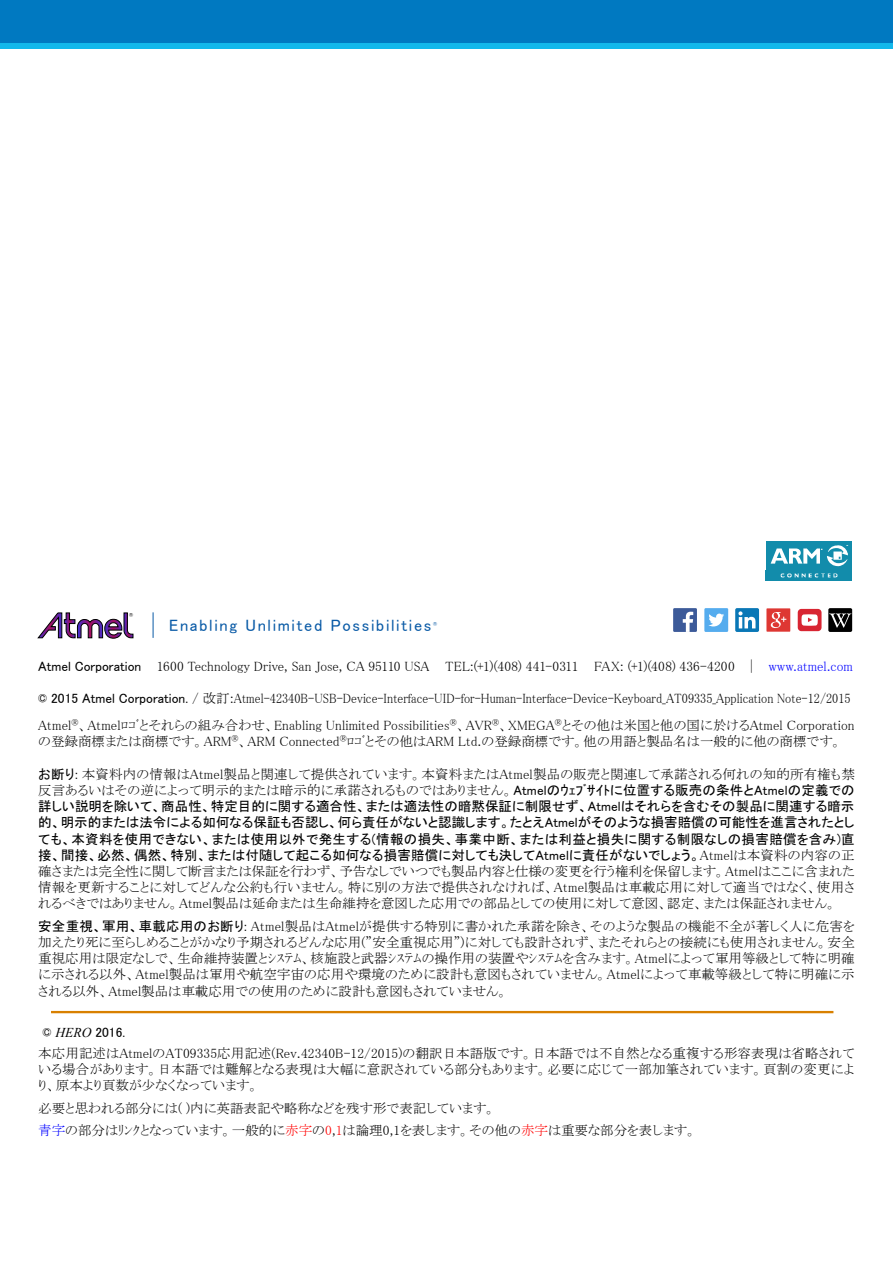
<style>
.page{position:relative;width:893px;height:1263px;background:#fff}
.page>*{position:absolute;margin:0;border:0;box-sizing:border-box;transform-origin:0 0}
.t1{font:16.5px "MS P Gothic";letter-spacing:.1em;color:#095aa6}
.t2{font:13.5px/16.2px "MS P Mincho";color:#000}
.t3{font:13.5px/16.2px "MS P Gothic";letter-spacing:.015em;color:#000;text-align:justify}
.t4{font:6px "MS P Gothic";color:#000}
.t5{font:6px "MS P Gothic";color:#095aa6}
.s1{font-family:"MS P Gothic"}
.s2{color:#00f}
.s3{font-family:"MS P Mincho"}
.s4{font-family:"Times New Roman";font-style:italic}
.s5{color:#f00}
</style>
<div class="page">
<div style="left:0;top:43px;width:893px;height:6px;background:#12b8eb"></div>
<div style="left:0;top:0;width:893px;height:43px;background:#0079c1"></div>
<svg style="left:37px;top:612px;width:96px;height:27px"></svg>
<svg style="left:153px;top:612px;width:1px;height:26px"></svg>
<div style="left:673px;top:608px;width:24px;height:24px;background:#3c5a99"></div>
<svg style="left:683px;top:612px;width:10px;height:20px"></svg>
<div style="left:704px;top:608px;width:24px;height:24px;background:#55acee"></div>
<svg style="left:708px;top:614px;width:16px;height:12px"></svg>
<svg style="left:735px;top:608px;width:24px;height:24px"></svg>
<div style="left:766px;top:608px;width:24px;height:24px;background:#de3733"></div>
<svg style="left:771px;top:612px;width:15px;height:16px"></svg>
<div style="left:798px;top:609px;width:23px;height:22px;background:#d82532;border-radius:4px"></div>
<svg style="left:801px;top:614px;width:17px;height:12px"></svg>
<div style="left:828px;top:608px;width:24px;height:24px;background:#000;border-radius:2px"></div>
<svg style="left:829px;top:613px;width:22px;height:15px"></svg>
<div style="left:766px;top:542px;width:86px;height:28px;background:#128cab"></div>
<div style="left:766px;top:570px;width:86px;height:11px;background:#128cab"></div>
<svg style="left:781px;top:573px;width:56px;height:4px"></svg>
<svg style="left:771px;top:545px;width:77px;height:21px"></svg>
<hr style="left:51px;top:1011px;width:782px;height:2px;background:#d88000">
<p class="t4" style="left:129px;top:611px;width:6px">®</p>
<p class="t1" style="left:169px;top:617px;width:264px">Enabling Unlimited Possibilities</p>
<p class="t5" style="left:433px;top:620px;width:6px">®</p>
<p class="t2" style="left:38px;top:658px;width:816px"><span class="s1">Atmel Corporation</span> 1600 Technology Drive, San Jose, CA 95110 USA TEL:(+1)(408) 441-0311 FAX: (+1)(408) 436-4200 | <span class="s2">www.atmel.com</span></p>
<p class="t2" style="left:38px;top:685px;width:818px;line-height:27px"><span class="s1">© 2015 Atmel Corporation.</span> / 改訂:Atmel-42340B-USB-Device-Interface-UID-for-Human-Interface-Device-Keyboard_AT09335_Application Note-12/2015<br>Atmel<sup>®</sup>、Atmelﾛｺﾞとそれらの組み合わせ、Enabling Unlimited Possibilities<sup>®</sup>、AVR<sup>®</sup>、XMEGA<sup>®</sup>とその他は米国と他の国に於けるAtmel Corporation</p>
<p class="t2" style="left:38px;top:733px;width:805px">の登録商標または商標です。ARM<sup>®</sup>、ARM Connected<sup>®</sup>ﾛｺﾞとその他はARM Ltd.の登録商標です。他の用語と製品名は一般的に他の商標です。</p>
<p class="t2" style="left:38px;top:766px;width:818px"><span class="s1">お断り:</span> 本資料内の情報はAtmel製品と関連して提供されています。本資料またはAtmel製品の販売と関連して承諾される何れの知的所有権も禁反言あるいはその逆によって明示的または暗示的に承諾されるものではありません。<span class="s1">Atmelのｳｪﾌﾞｻｲﾄに位置する販売の条件とAtmelの定義での</span></p>
<p class="t3" style="left:38px;top:798px;width:818px">詳しい説明を除いて、商品性、特定目的に関する適合性、または適法性の暗黙保証に制限せず、Atmelはそれらを含むその製品に関連する暗示的、明示的または法令による如何なる保証も否認し、何ら責任がないと認識します。たとえAtmelがそのような損害賠償の可能性を進言されたとしても、本資料を使用できない、または使用以外で発生する(情報の損失、事業中断、または利益と損失に関する制限なしの損害賠償を含み)直接、間接、必然、偶然、特別、または付随して起こる如何なる損害賠償に対しても決してAtmelに責任がないでしょう。<span class="s3">Atmelは本資料の内容の正</span></p>
<p class="t2" style="left:38px;top:863px;width:818px;text-align:justify">確さまたは完全性に関して断言または保証を行わず、予告なしでいつでも製品内容と仕様の変更を行う権利を保留します。Atmelはここに含まれた情報を更新することに対してどんな公約も行いません。特に別の方法で提供されなければ、Atmel製品は車載応用に対して適当ではなく、使用されるべきではありません。Atmel製品は延命または生命維持を意図した応用での部品としての使用に対して意図、認定、または保証されません。</p>
<p class="t2" style="left:38px;top:918px;width:818px;text-align:justify"><span class="s1">安全重視、軍用、車載応用のお断り:</span> Atmel製品はAtmelが提供する特別に書かれた承諾を除き、そのような製品の機能不全が著しく人に危害を加えたり死に至らしめることがかなり予期されるどんな応用(”安全重視応用”)に対しても設計されず、またそれらとの接続にも使用されません。安全重視応用は限定なしで、生命維持装置とｼｽﾃﾑ、核施設と武器ｼｽﾃﾑの操作用の装置やｼｽﾃﾑを含みます。Atmelによって軍用等級として特に明確に示される以外、Atmel製品は軍用や航空宇宙の応用や環境のために設計も意図もされていません。Atmelによって車載等級として特に明確に示される以外、Atmel製品は車載応用での使用のために設計も意図もされていません。</p>
<p class="t3" style="left:43px;top:1024px;width:84px">© <span class="s4">HERO</span> 2016.</p>
<p class="t2" style="left:38px;top:1045px;width:818px;text-align:justify">本応用記述はAtmelのAT09335応用記述(Rev.42340B-12/2015)の翻訳日本語版です。日本語では不自然となる重複する形容表現は省略されている場合があります。日本語では難解となる表現は大幅に意訳されている部分もあります。必要に応じて一部加筆されています。頁割の変更により、原本より頁数が少なくなっています。</p>
<p class="t2" style="left:38px;top:1096px;width:660px;line-height:22.5px">必要と思われる部分には( )内に英語表記や略称などを残す形で表記しています。<br><span class="s2">青字</span>の部分はﾘﾝｸとなっています。一般的に<span class="s5">赤字</span>の<span class="s5">0</span>,<span class="s5">1</span>は論理0,1を表します。その他の<span class="s5">赤字</span>は重要な部分を表します。</p>
</div>
